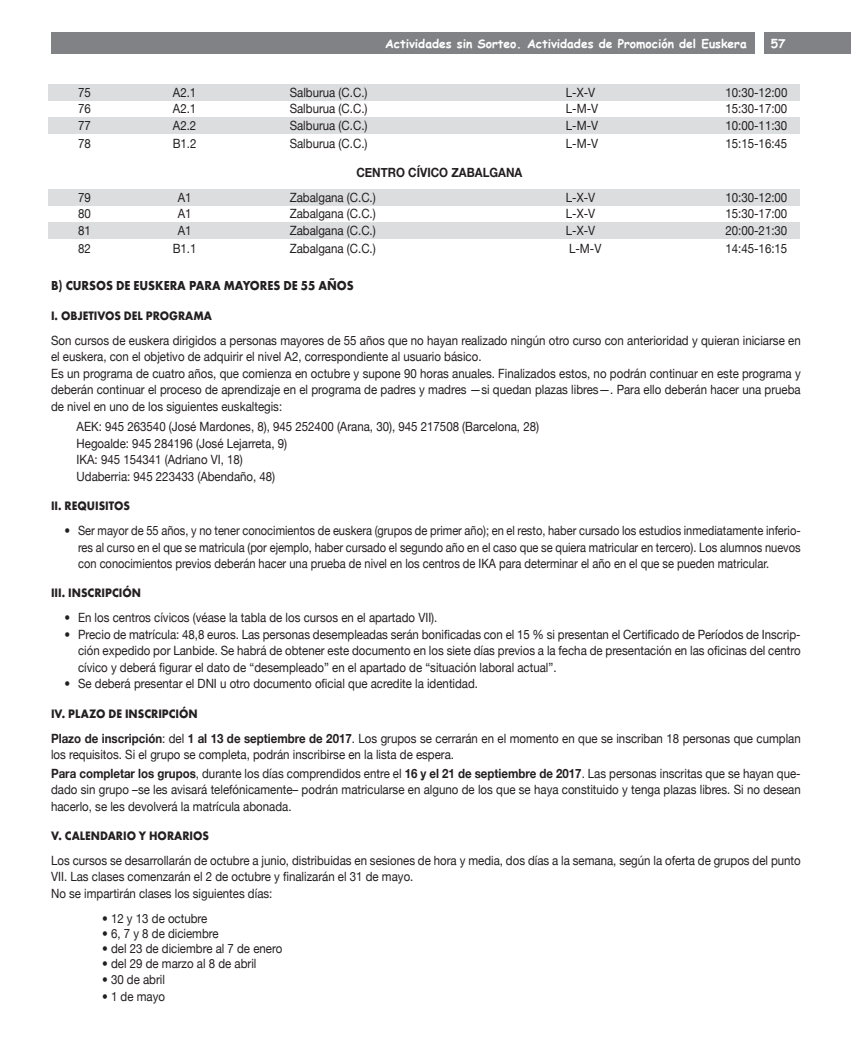
<style>
.page{position:relative;width:851px;height:1063px;background:#fff}
.page>*{position:absolute;margin:0;border:0;box-sizing:border-box;transform-origin:0 0}
.t1{font:700 13.5px "Futura T";color:#231f20;scale:.9 1}
.t2{font:12.75px/16.5px "Helvetica Neue";color:#231f20;scale:.9 1}
.t3{font:700 12.75px "Futura T";color:#231f20;scale:.9 1}
.t4{font:700 12.75px "Helvetica Neue";color:#231f20;scale:.9 1}
.t5{font:700 12px "Comic Sans MS";color:#fff}
.s1{font-weight:700}
</style>
<div class="page">
<div style="left:49px;top:117px;width:751px;height:16px;background:#dcdddf"></div>
<div style="left:49px;top:84px;width:751px;height:16px;background:#dcdddf"></div>
<div style="left:49px;top:190px;width:751px;height:16px;background:#dcdddf"></div>
<div style="left:49px;top:222px;width:751px;height:17px;background:#dcdddf"></div>
<div style="left:764px;top:33px;width:86px;height:21px;background:#808285"></div>
<div style="left:51px;top:33px;width:703px;height:21px;background:#808285"></div>
<p class="t5" style="left:385px;top:35px;width:363px">Actividades sin Sorteo. Actividades de Promoción del Euskera</p>
<p class="t5" style="left:770px;top:35px;width:16px">57</p>
<p class="t2" style="left:78px;top:83px;width:16px">75</p>
<p class="t2" style="left:173px;top:83px;width:27px">A2.1</p>
<p class="t2" style="left:290px;top:83px;width:88px">Salburua (C.C.)</p>
<p class="t2" style="left:566px;top:83px;width:34px">L-X-V</p>
<p class="t2" style="left:725px;top:83px;width:70px">10:30-12:00</p>
<p class="t2" style="left:78px;top:99px;width:16px">76</p>
<p class="t2" style="left:173px;top:99px;width:27px">A2.1</p>
<p class="t2" style="left:290px;top:99px;width:88px">Salburua (C.C.)</p>
<p class="t2" style="left:566px;top:99px;width:37px">L-M-V</p>
<p class="t2" style="left:725px;top:99px;width:70px">15:30-17:00</p>
<p class="t2" style="left:78px;top:117px;width:16px">77</p>
<p class="t2" style="left:173px;top:117px;width:27px">A2.2</p>
<p class="t2" style="left:289px;top:117px;width:88px">Salburua (C.C.)</p>
<p class="t2" style="left:565px;top:117px;width:37px">L-M-V</p>
<p class="t2" style="left:725px;top:117px;width:70px">10:00-11:30</p>
<p class="t2" style="left:78px;top:134px;width:16px">78</p>
<p class="t2" style="left:173px;top:134px;width:28px">B1.2</p>
<p class="t2" style="left:289px;top:134px;width:88px">Salburua (C.C.)</p>
<p class="t2" style="left:565px;top:134px;width:37px">L-M-V</p>
<p class="t2" style="left:725px;top:134px;width:70px">15:15-16:45</p>
<p class="t4" style="left:356px;top:161px;width:186px">CENTRO CÍVICO ZABALGANA</p>
<p class="t2" style="left:78px;top:188px;width:16px">79</p>
<p class="t2" style="left:178px;top:188px;width:17px">A1</p>
<p class="t2" style="left:289px;top:188px;width:97px">Zabalgana (C.C.)</p>
<p class="t2" style="left:565px;top:188px;width:34px">L-X-V</p>
<p class="t2" style="left:725px;top:188px;width:70px">10:30-12:00</p>
<p class="t2" style="left:78px;top:204px;width:16px">80</p>
<p class="t2" style="left:178px;top:204px;width:17px">A1</p>
<p class="t2" style="left:289px;top:204px;width:97px">Zabalgana (C.C.)</p>
<p class="t2" style="left:565px;top:204px;width:34px">L-X-V</p>
<p class="t2" style="left:725px;top:204px;width:70px">15:30-17:00</p>
<p class="t2" style="left:78px;top:222px;width:16px">81</p>
<p class="t2" style="left:178px;top:222px;width:17px">A1</p>
<p class="t2" style="left:289px;top:222px;width:97px">Zabalgana (C.C.)</p>
<p class="t2" style="left:565px;top:222px;width:34px">L-X-V</p>
<p class="t2" style="left:725px;top:222px;width:70px">20:00-21:30</p>
<p class="t2" style="left:78px;top:239px;width:16px">82</p>
<p class="t2" style="left:173px;top:239px;width:28px">B1.1</p>
<p class="t2" style="left:289px;top:239px;width:97px">Zabalgana (C.C.)</p>
<p class="t2" style="left:569px;top:239px;width:37px">L-M-V</p>
<p class="t2" style="left:725px;top:239px;width:70px">14:45-16:15</p>
<p class="t1" style="left:51px;top:278px;width:338px">B) CURSOS DE EUSKERA PARA MAYORES DE 55 AÑOS</p>
<p class="t3" style="left:51px;top:308px;width:180px">I. OBJETIVOS DEL PROGRAMA</p>
<p class="t2" style="left:51px;top:331px;width:834px">Son cursos de euskera dirigidos a personas mayores de 55 años que no hayan realizado ningún otro curso con anterioridad y quieran iniciarse en el euskera, con el objetivo de adquirir el nivel A2, correspondiente al usuario básico.<br>Es un programa de cuatro años, que comienza en octubre y supone 90 horas anuales. Finalizados estos, no podrán continuar en este programa y deberán continuar el proceso de aprendizaje en el programa de padres y madres —si quedan plazas libres—. Para ello deberán hacer una prueba de nivel en uno de los siguientes euskaltegis:</p>
<p class="t2" style="left:77px;top:418px;width:515px">AEK: 945 263540 (José Mardones, 8), 945 252400 (Arana, 30), 945 217508 (Barcelona, 28)<br>Hegoalde: 945 284196 (José Lejarreta, 9)<br>IKA: 945 154341 (Adriano VI, 18)<br>Udaberria: 945 223433 (Abendaño, 48)</p>
<p class="t3" style="left:51px;top:498px;width:89px">II. REQUISITOS</p>
<p class="t2" style="left:78px;top:521px;width:804px;text-align:justify;text-indent:-14px">• Ser mayor de 55 años, y no tener conocimientos de euskera (grupos de primer año); en el resto, haber cursado los estudios inmediatamente inferio&shy;res al curso en el que se matricula (por ejemplo, haber cursado el segundo año en el caso que se quiera matricular en tercero). Los alumnos nuevos con conocimientos previos deberán hacer una prueba de nivel en los centros de IKA para determinar el año en el que se pueden matricular.</p>
<p class="t3" style="left:51px;top:586px;width:101px">III. INSCRIPCIÓN</p>
<p class="t2" style="left:65px;top:609px;width:416px">• En los centros cívicos (véase la tabla de los cursos en el apartado VII).</p>
<p class="t2" style="left:78px;top:625px;width:804px;text-align:justify;text-indent:-14px">• Precio de matrícula: 48,8 euros. Las personas desempleadas serán bonificadas con el 15 % si presentan el Certificado de Períodos de Inscrip&shy;ción expedido por Lanbide. Se habrá de obtener este documento en los siete días previos a la fecha de presentación en las oficinas del centro cívico y deberá figurar el dato de “desempleado” en el apartado de “situación laboral actual”.</p>
<p class="t2" style="left:65px;top:675px;width:461px">• Se deberá presentar el DNI u otro documento oficial que acredite la identidad.</p>
<p class="t3" style="left:51px;top:706px;width:165px">IV. PLAZO DE INSCRIPCIÓN</p>
<p class="t2" style="left:51px;top:729px;width:834px"><span class="s1">Plazo de inscripción</span>: del <span class="s1">1 al 13 de septiembre de 2017</span>. Los grupos se cerrarán en el momento en que se inscriban 18 personas que cumplan los requisitos. Si el grupo se completa, podrán inscribirse en la lista de espera.</p>
<p class="t2" style="left:51px;top:764px;width:834px;text-align:justify"><span class="s1">Para completar los grupos</span>, durante los días comprendidos entre el <span class="s1">16 y el 21 de septiembre de 2017</span>. Las personas inscritas que se hayan que&shy;dado sin grupo –se les avisará telefónicamente– podrán matricularse en alguno de los que se haya constituido y tenga plazas libres. Si no desean hacerlo, se les devolverá la matrícula abonada.</p>
<p class="t3" style="left:51px;top:828px;width:177px">V. CALENDARIO Y HORARIOS</p>
<p class="t2" style="left:51px;top:851px;width:834px">Los cursos se desarrollarán de octubre a junio, distribuidas en sesiones de hora y media, dos días a la semana, según la oferta de grupos del punto<br>VII. Las clases comenzarán el 2 de octubre y finalizarán el 31 de mayo.<br>No se impartirán clases los siguientes días:</p>
<p class="t2" style="left:102px;top:909px;width:118px">• 12 y 13 de octubre</p>
<p class="t2" style="left:102px;top:924px;width:131px">• 6, 7 y 8 de diciembre</p>
<p class="t2" style="left:102px;top:939px;width:202px">• del 23 de diciembre al 7 de enero</p>
<p class="t2" style="left:102px;top:954px;width:173px">• del 29 de marzo al 8 de abril</p>
<p class="t2" style="left:102px;top:971px;width:71px">• 30 de abril</p>
<p class="t2" style="left:102px;top:987px;width:71px">• 1 de mayo</p>
</div>
